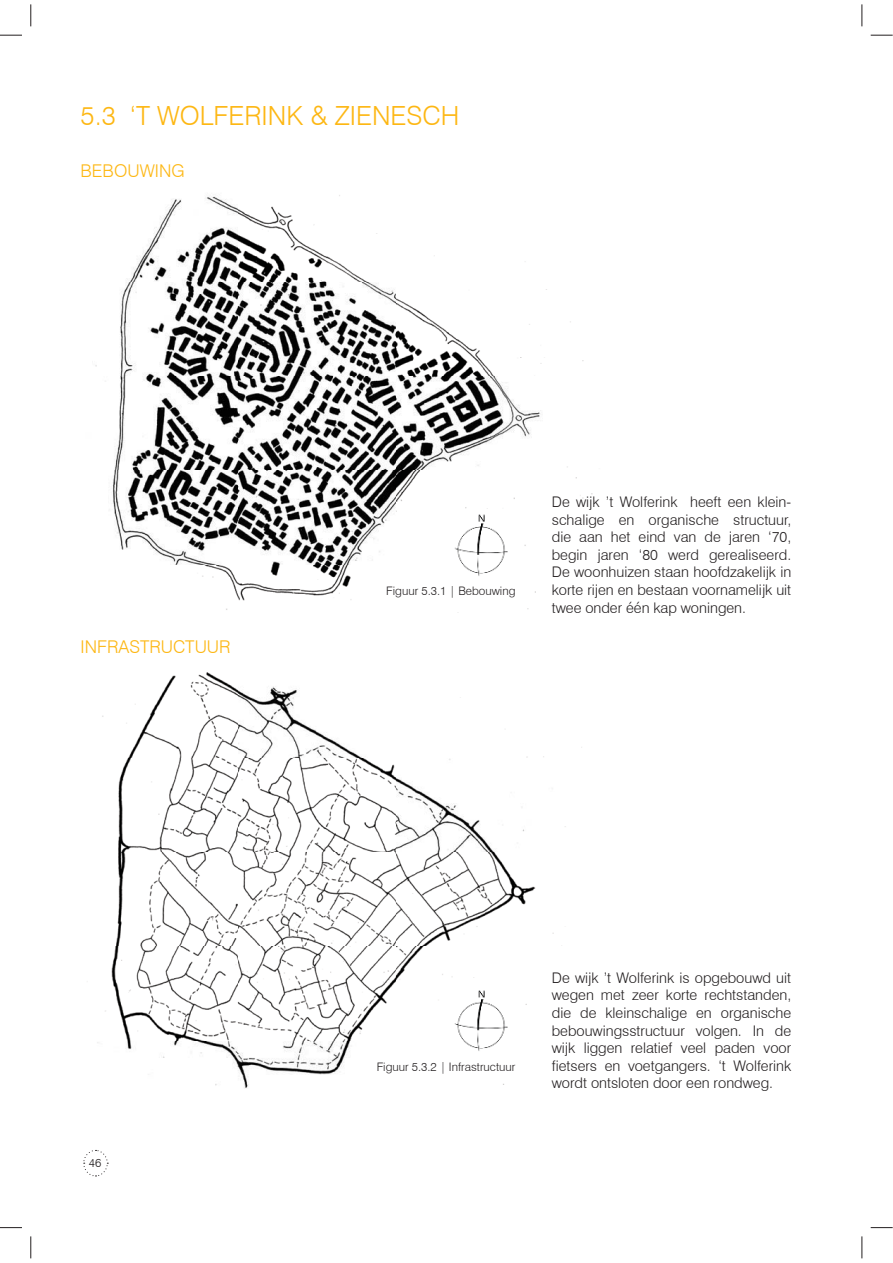
<style>
.page{position:relative;width:893px;height:1263px;background:#fff}
.page>*{position:absolute;margin:0;border:0;box-sizing:border-box;transform-origin:0 0}
.t1{font:300 26.4px "Swiss 721 BT";color:#fdb713}
.t2{font:300 17.55px "Swiss 721 BT";color:#fdb713}
.t3{font:300 14.7px/17.5px "Swiss 721 BT";color:#231f20;text-align:justify}
.t4{font:300 11.7px "Swiss 721 BT";color:#231f20}
</style>
<div class="page">
<svg style="left:83px;top:1150px;width:25px;height:27px"></svg>
<img style="left:95px;top:195px;width:501px;height:418px">
<img style="left:97px;top:672px;width:485px;height:416px">
<img style="left:445px;top:509px;width:71px;height:71px">
<img style="left:445px;top:985px;width:71px;height:71px">
<svg style="left:0;top:35px;width:22px;height:1px"></svg>
<svg style="left:871px;top:35px;width:22px;height:1px"></svg>
<svg style="left:0;top:1227px;width:22px;height:1px"></svg>
<svg style="left:871px;top:1227px;width:22px;height:1px"></svg>
<svg style="left:31px;top:4px;width:1px;height:22px"></svg>
<svg style="left:31px;top:1236px;width:1px;height:22px"></svg>
<svg style="left:861px;top:4px;width:1px;height:22px"></svg>
<svg style="left:861px;top:1236px;width:1px;height:22px"></svg>
<h1 class="t1" style="left:81px;top:99px;width:380px">5.3 ‘T WOLFERINK &amp; ZIENESCH</h1>
<p class="t2" style="left:81px;top:160px;width:105px">BEBOUWING</p>
<p class="t2" style="left:81px;top:636px;width:151px">INFRASTRUCTUUR</p>
<p class="t4" style="left:386px;top:584px;width:131px">Figuur 5.3.1 | Bebouwing</p>
<p class="t3" style="left:552px;top:493px;width:241px">De wijk ’t Wolferink heeft een klein&shy;schalige en organische structuur, die aan het eind van de jaren ‘70, begin jaren ‘80 werd gerealiseerd.<br>De woonhuizen staan hoofdzakelijk in korte rijen en bestaan voornamelijk uit twee onder één kap woningen.</p>
<p class="t4" style="left:89px;top:1156px;width:14px">46</p>
<p class="t4" style="left:377px;top:1060px;width:140px">Figuur 5.3.2 | Infrastructuur</p>
<p class="t3" style="left:552px;top:969px;width:241px">De wijk ’t Wolferink is opgebouwd uit wegen met zeer korte rechtstanden, die de kleinschalige en organische bebouwingsstructuur volgen. In de wijk liggen relatief veel paden voor fietsers en voetgangers. ‘t Wolferink wordt ontsloten door een rondweg.</p>
</div>
